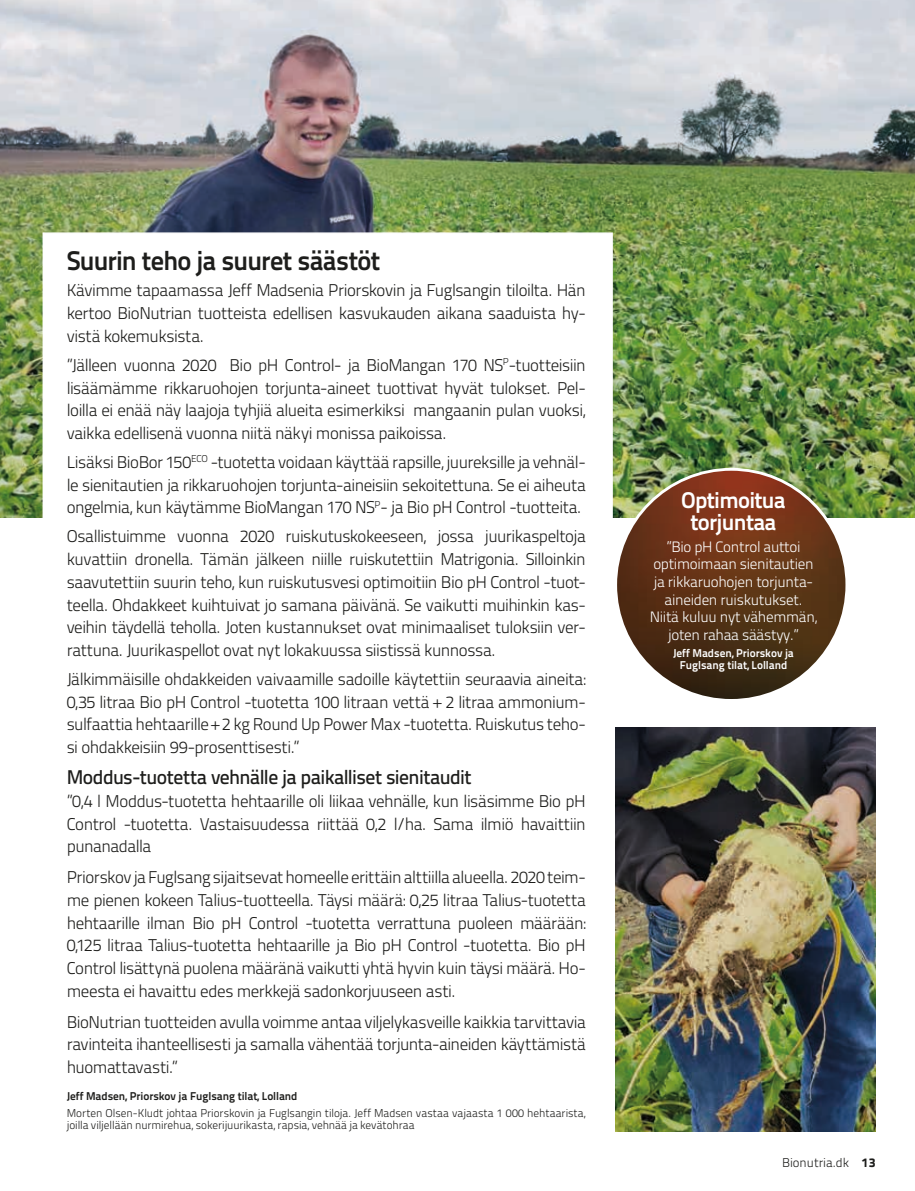
<style>
.page{position:relative;width:915px;height:1191px;background:#fff}
.page>*{position:absolute;margin:0;border:0;box-sizing:border-box;transform-origin:0 0}
.t1{font:700 27px "Titillium Text 22 L";letter-spacing:-.03em;color:#1d1d1b}
.t2{font:700 22.65px/22.6px "Titillium Text 22 L";letter-spacing:-.03em;color:#fff;text-align:center}
.t3{font:500 19.8px "Titillium Text 22 L";letter-spacing:-.03em;color:#1d1d1b}
.t4{font:300 16.95px/22.6px "Titillium Text 22 L";letter-spacing:-.025em;color:#1d1d1b;text-align:justify}
.t5{font:300 15px/17.5px "Titillium Text 22 L";letter-spacing:-.02em;color:#fff;text-align:center}
.t6{font:300 12.75px "Titillium Text 22 L";color:#1d1d1b}
.t7{font:300 11.4px/12.8px "Titillium Text 22 L";letter-spacing:-.005em;color:#1d1d1b}
.t8{font:700 11.4px/12.8px "Titillium Text 22 L";letter-spacing:-.005em;color:#fff;text-align:center}
.t9{font:700 11.4px "Titillium Text 22 L";letter-spacing:-.005em;color:#1d1d1b}
.s1{font-weight:800}
</style>
<div class="page">
<img style="left:0;top:0;width:914px;height:518px">
<img style="left:615px;top:727px;width:260px;height:404px">
<img style="left:615px;top:469px;width:231px;height:231px;border-radius:116px">
<div style="left:43px;top:232px;width:569px;height:322px;background:#fff;border:1px solid #fff"></div>
<h1 class="t1" style="left:67px;top:239px;width:315px">Suurin teho ja suuret säästöt</h1>
<p class="t4" style="left:67px;top:278px;width:520px">Kävimme tapaamassa Jeff Madsenia Priorskovin ja Fuglsangin tiloilta. Hän kertoo BioNutrian tuotteista edellisen kasvukauden aikana saaduista hy&shy;vistä kokemuksista.</p>
<p class="t4" style="left:67px;top:353px;width:520px;text-align:left">”Jälleen vuonna 2020 Bio pH Control- ja BioMangan 170 NS<sup>P</sup>-tuotteisiin lisäämämme rikkaruohojen torjunta-aineet tuottivat hyvät tulokset. Pel&shy;loilla ei enää näy laajoja tyhjiä alueita esimerkiksi mangaanin pulan vuoksi, vaikka edellisenä vuonna niitä näkyi monissa paikoissa.</p>
<p class="t4" style="left:67px;top:450px;width:520px">Lisäksi BioBor 150<sup>ECO</sup> -tuotetta voidaan käyttää rapsille, juureksille ja vehnäl&shy;le sienitautien ja rikkaruohojen torjunta-aineisiin sekoitettuna. Se ei aiheuta ongelmia, kun käytämme BioMangan 170 NS<sup>P</sup>- ja Bio pH Control -tuotteita.</p>
<p class="t4" style="left:67px;top:524px;width:520px">Osallistuimme vuonna 2020 ruiskutuskokeeseen, jossa juurikaspeltoja kuvattiin dronella. Tämän jälkeen niille ruiskutettiin Matrigonia. Silloinkin saavutettiin suurin teho, kun ruiskutusvesi optimoitiin Bio pH Control -tuot&shy;teella. Ohdakkeet kuihtuivat jo samana päivänä. Se vaikutti muihinkin kas&shy;veihin täydellä teholla. Joten kustannukset ovat minimaaliset tuloksiin ver&shy;rattuna. Juurikaspellot ovat nyt lokakuussa siistissä kunnossa.</p>
<p class="t4" style="left:67px;top:667px;width:520px">Jälkimmäisille ohdakkeiden vaivaamille sadoille käytettiin seuraavia aineita:<br>0,35 litraa Bio pH Control -tuotetta 100 litraan vettä + 2 litraa ammonium&shy;sulfaattia hehtaarille + 2 kg Round Up Power Max -tuotetta. Ruiskutus teho&shy;si ohdakkeisiin 99-prosenttisesti.”</p>
<p class="t3" style="left:67px;top:762px;width:406px">Moddus-tuotetta vehnälle ja paikalliset sienitaudit</p>
<p class="t4" style="left:67px;top:788px;width:520px">”0,4 l Moddus-tuotetta hehtaarille oli liikaa vehnälle, kun lisäsimme Bio pH Control -tuotetta. Vastaisuudessa riittää 0,2 l/ha. Sama ilmiö havaittiin punanadalla</p>
<p class="t4" style="left:67px;top:865px;width:520px;text-align:left">Priorskov ja Fuglsang sijaitsevat homeelle erittäin alttiilla alueella. 2020 teim&shy;me pienen kokeen Talius-tuotteella. Täysi määrä: 0,25 litraa Talius-tuotetta hehtaarille ilman Bio pH Control -tuotetta verrattuna puoleen määrään:<br>0,125 litraa Talius-tuotetta hehtaarille ja Bio pH Control -tuotetta. Bio pH Control lisättynä puolena määränä vaikutti yhtä hyvin kuin täysi määrä. Ho&shy;meesta ei havaittu edes merkkejä sadonkorjuuseen asti.</p>
<p class="t4" style="left:67px;top:1009px;width:520px">BioNutrian tuotteiden avulla voimme antaa viljelykasveille kaikkia tarvittavia ravinteita ihanteellisesti ja samalla vähentää torjunta-aineiden käyttämistä huomattavasti.”</p>
<p class="t9" style="left:67px;top:1087px;width:232px">Jeff Madsen, Priorskov ja Fuglsang tilat, Lolland</p>
<p class="t7" style="left:67px;top:1105px;width:520px">Morten Olsen-Kludt johtaa Priorskovin ja Fuglsangin tiloja. Jeff Madsen vastaa vajaasta 1 000 hehtaarista, joilla viljellään nurmirehua, sokerijuurikasta, rapsia, vehnää ja kevätohraa</p>
<h2 class="t2" style="left:681px;top:487px;width:106px">Optimoitua torjuntaa</h2>
<p class="t5" style="left:649px;top:537px;width:169px">”Bio pH Control auttoi optimoimaan sienitautien ja rikkaruohojen torjunta&shy;aineiden ruiskutukset.<br>Niitä kuluu nyt vähemmän, joten rahaa säästyy.”</p>
<p class="t8" style="left:672px;top:645px;width:122px">Jeff Madsen, Priorskov ja<br>Fuglsang tilat, Lolland</p>
<p class="t6" style="left:781px;top:1152px;width:95px">Bionutria.dk <span class="s1">13</span></p>
</div>
